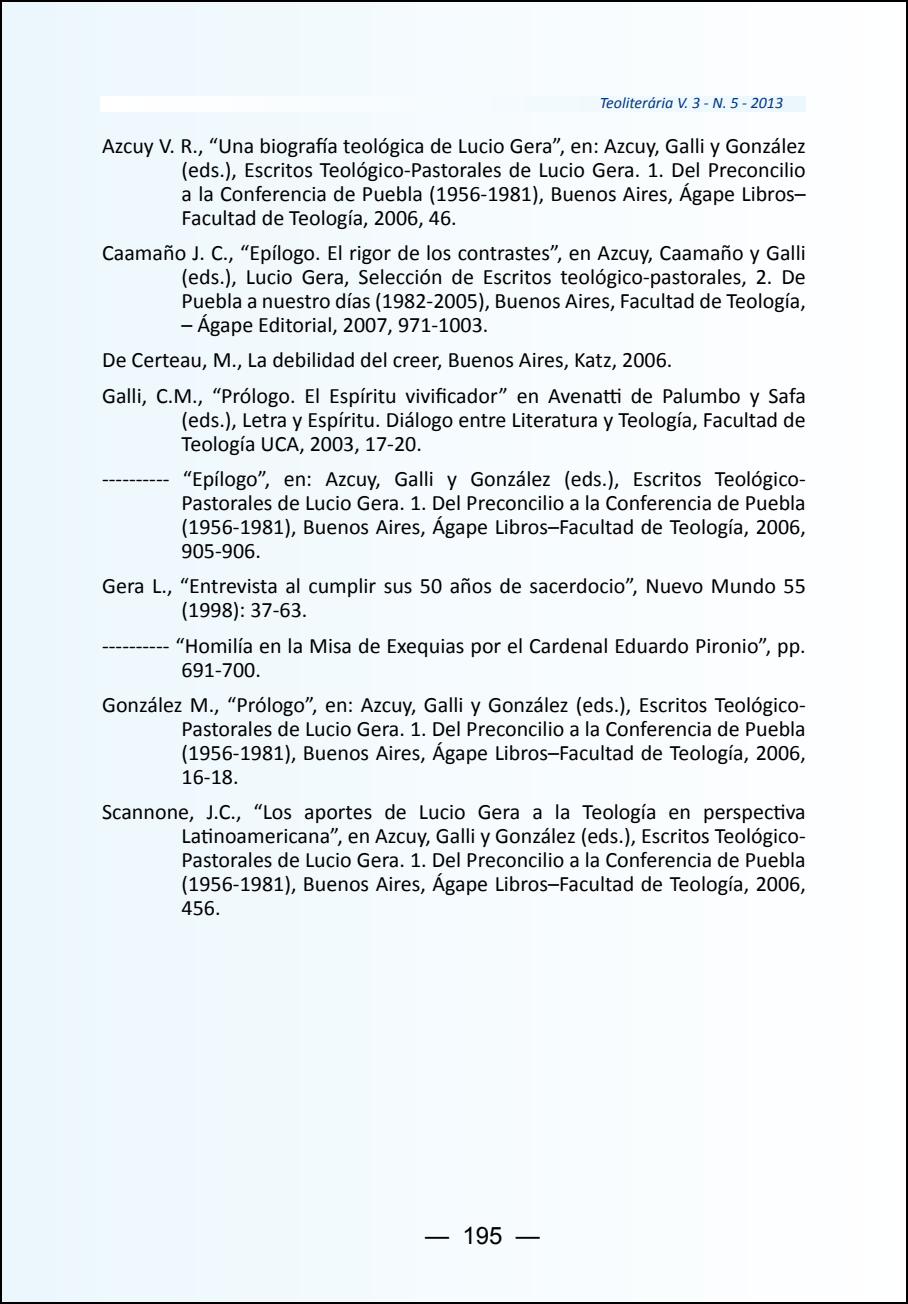
<style>
.page{position:relative;width:908px;height:1304px;background:#fff}
.page>*{position:absolute;margin:0;border:0;box-sizing:border-box;transform-origin:0 0}
.t1{font:24px "Arial";color:#000}
.t2{font:22px/24px "Calibri";color:#000;text-align:justify}
.t3{font:italic 16px "Calibri";color:#003882}
</style>
<div class="page">
<div style="left:1px;top:1px;width:905px;height:1302px;background:#f5fbfe"></div>
<p class="t3" style="left:599px;top:93px;width:185px">Teoliterária V. 3 - N. 5 - 2013</p>
<p class="t2" style="left:181px;top:132px;width:625px;text-indent:-79px">Azcuy V. R., “Una biografía teológica de Lucio Gera”, en: Azcuy, Galli y González (eds.), Escritos Teológico-Pastorales de Lucio Gera. 1. Del Preconcilio a la Conferencia de Puebla (1956-1981), Buenos Aires, Ágape Libros– Facultad de Teología, 2006, 46.</p>
<p class="t2" style="left:181px;top:240px;width:625px;text-indent:-79px">Caamaño J. C., “Epílogo. El rigor de los contrastes”, en Azcuy, Caamaño y Galli (eds.), Lucio Gera, Selección de Escritos teológico-pastorales, 2. De Puebla a nuestro días (1982-2005), Buenos Aires, Facultad de Teología,</p>
<p class="t2" style="left:102px;top:306px;width:705px;line-height:35.4px;text-align:left;text-indent:79px">– Ágape Editorial, 2007, 971-1003.<br>De Certeau, M., La debilidad del creer, Buenos Aires, Katz, 2006.<br>Galli, C.M., “Prólogo. El Espíritu vivificador” en Avenatti de Palumbo y Safa</p>
<p class="t2" style="left:181px;top:406px;width:625px">(eds.), Letra y Espíritu. Diálogo entre Literatura y Teología, Facultad de<br>Teología UCA, 2003, 17-20.</p>
<p class="t2" style="left:181px;top:466px;width:625px;text-indent:-79px">---------- “Epílogo”, en: Azcuy, Galli y González (eds.), Escritos Teológico-Pastorales de Lucio Gera. 1. Del Preconcilio a la Conferencia de Puebla (1956-1981), Buenos Aires, Ágape Libros–Facultad de Teología, 2006, 905-906.</p>
<p class="t2" style="left:181px;top:573px;width:625px;text-indent:-79px">Gera L., “Entrevista al cumplir sus 50 años de sacerdocio”, Nuevo Mundo 55 (1998): 37-63.</p>
<p class="t2" style="left:181px;top:632px;width:625px;text-indent:-79px">---------- “Homilía en la Misa de Exequias por el Cardenal Eduardo Pironio”, pp.<br>691-700.</p>
<p class="t2" style="left:181px;top:692px;width:625px;text-indent:-79px">González M., “Prólogo”, en: Azcuy, Galli y González (eds.), Escritos Teológico-Pastorales de Lucio Gera. 1. Del Preconcilio a la Conferencia de Puebla (1956-1981), Buenos Aires, Ágape Libros–Facultad de Teología, 2006, 16-18.</p>
<p class="t2" style="left:181px;top:799px;width:625px;text-indent:-79px">Scannone, J.C., “Los aportes de Lucio Gera a la Teología en perspectiva Latinoamericana”, en Azcuy, Galli y González (eds.), Escritos Teológico-Pastorales de Lucio Gera. 1. Del Preconcilio a la Conferencia de Puebla (1956-1981), Buenos Aires, Ágape Libros–Facultad de Teología, 2006, 456.</p>
<p class="t1" style="left:425px;top:1219px;width:116px">— 195 —</p>
</div>
